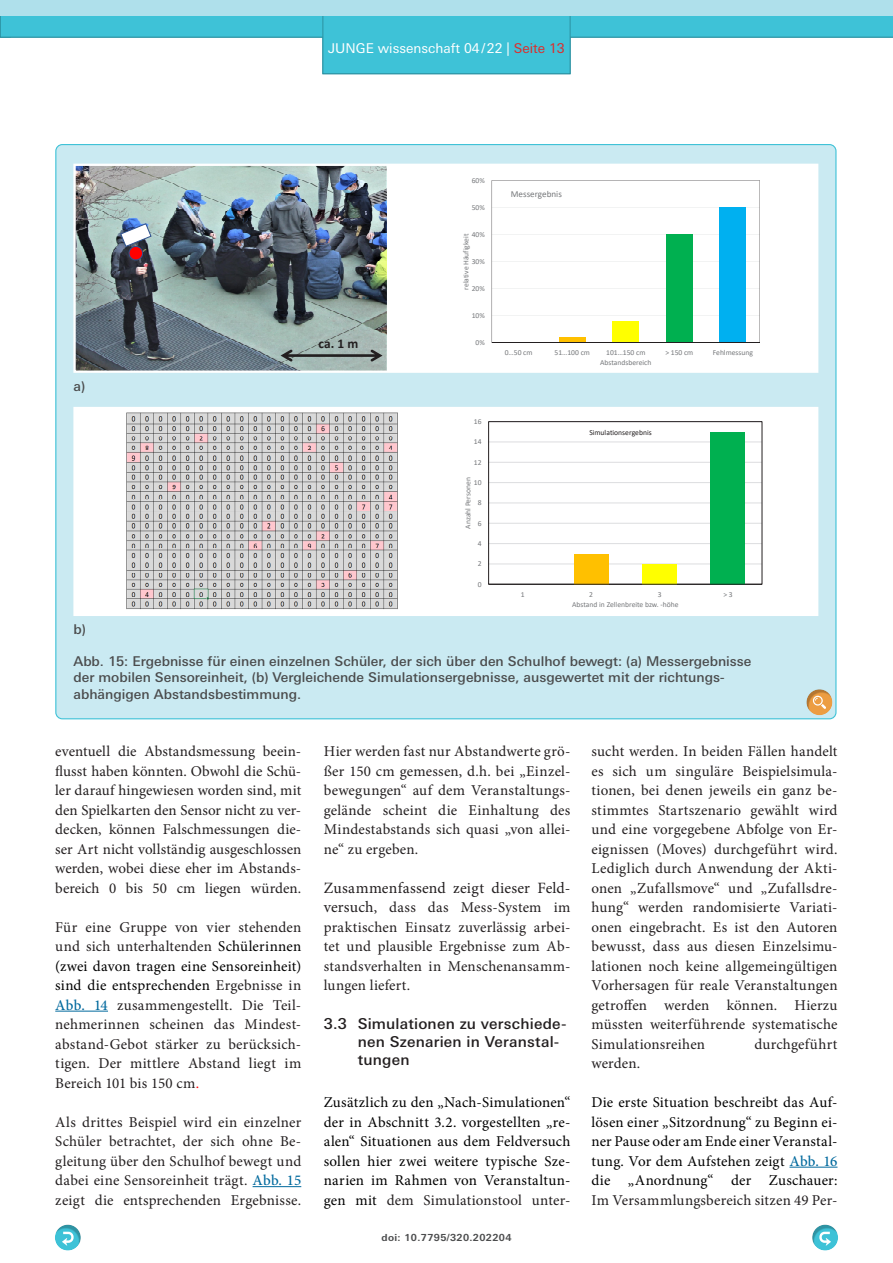
<style>
.page{position:relative;width:893px;height:1263px;background:#fff}
.page>*{position:absolute;margin:0;border:0;box-sizing:border-box;transform-origin:0 0}
.Juwi_Fließtext{font:15.75px "Minion Pro";letter-spacing:.015em;color:#231f20}
.Juwi_Fließtext-2{font:15px/19.5px "Minion Pro";letter-spacing:.01em;color:#231f20;text-align:justify}
.Juwi_Fließtext-3{font:15px/19.5px "Minion Pro";letter-spacing:.01em;color:#000;text-align:justify}
.Juwi_Zwischentitel_m{font:500 15px/18px "Univers Next W1 G";letter-spacing:.015em;color:#231f20}
.Juwi_Bildunterschrif{font:500 13.5px/16.2px "Univers Next W1 G";color:#4b4c4d}
.t1{font:13.5px "Univers Next W1 G";color:#fff}
.t2{font:700 13.35px "Calibri";color:#231f20}
.t3{font:700 9.75px "Univers Next W1 G";letter-spacing:.04em;color:#4b4c4d}
.t4{font:9.15px "Calibri";color:#76787b}
.t5{font:7.65px "Calibri";color:#76787b}
.t6{font:7.65px "Calibri";color:#231f20}
.s1{color:#df2b2a}
.s2{color:#000}
.s3{font-weight:500;color:#01699d}
.s4{color:#f00}
.s5{font-size:15.75px}
.s6{color:#231f20}
</style>
<div class="page">
<div style="left:0;top:16px;width:893px;height:21px;background:#3ec2d7"></div>
<div style="left:323px;top:13px;width:247px;height:61px;background:#3ec2d7;border:1px solid #2c92a2"></div>
<div style="left:811px;top:1222px;width:29px;height:29px;background:#231f20;opacity:.28"></div>
<svg style="left:819px;top:1232px;width:12px;height:14px"></svg>
<div style="left:53px;top:1222px;width:29px;height:29px;background:#231f20;opacity:.28"></div>
<svg style="left:62px;top:1232px;width:12px;height:14px"></svg>
<div style="left:0;top:0;width:893px;height:16px;background:#afe0eb"></div>
<hr style="left:55px;top:1011px;width:53px;height:1px;background:#01699d">
<hr style="left:253px;top:1186px;width:48px;height:1px;background:#01699d">
<hr style="left:789px;top:1167px;width:48px;height:1px;background:#01699d">
<div style="left:56px;top:145px;width:780px;height:574px;background:#caeaf2;border-radius:7px"></div>
<div style="left:75px;top:165px;width:742px;height:207px;background:#fff"></div>
<img style="left:76px;top:167px;width:311px;height:203px">
<svg style="left:281px;top:349px;width:101px;height:13px"></svg>
<svg style="left:120px;top:223px;width:32px;height:24px"></svg>
<div style="left:129px;top:246px;width:14px;height:14px;background:#f00;border-radius:50%"></div>
<div style="left:129px;top:246px;width:14px;height:14px;border:1px solid #2f528f;border-radius:50%"></div>
<svg style="left:492px;top:180px;width:268px;height:163px"></svg>
<div style="left:559px;top:337px;width:27px;height:6px;background:#ffc000"></div>
<div style="left:612px;top:321px;width:27px;height:22px;background:#ff0"></div>
<div style="left:666px;top:235px;width:27px;height:108px;background:#00b050"></div>
<div style="left:719px;top:207px;width:27px;height:136px;background:#00b0f0"></div>
<hr style="left:492px;top:343px;width:268px;height:1px;background:#231f20">
<div style="left:73px;top:164px;width:745px;height:209px;border:2px solid #fff"></div>
<div style="left:75px;top:408px;width:742px;height:207px;background:#fff"></div>
<hr style="left:489px;top:564px;width:273px;height:1px;background:#dcdddf">
<hr style="left:489px;top:543px;width:273px;height:1px;background:#dcdddf">
<hr style="left:489px;top:523px;width:273px;height:1px;background:#dcdddf">
<hr style="left:489px;top:503px;width:273px;height:1px;background:#dcdddf">
<hr style="left:489px;top:482px;width:273px;height:1px;background:#dcdddf">
<hr style="left:489px;top:462px;width:273px;height:1px;background:#dcdddf">
<hr style="left:489px;top:442px;width:273px;height:1px;background:#dcdddf">
<div style="left:488px;top:421px;width:274px;height:163px;border:1px solid #231f20"></div>
<div style="left:574px;top:554px;width:34px;height:30px;background:#ffc000"></div>
<div style="left:642px;top:564px;width:34px;height:20px;background:#ff0"></div>
<div style="left:711px;top:432px;width:34px;height:152px;background:#00b050"></div>
<hr style="left:489px;top:584px;width:273px;height:1px;background:#231f20">
<img style="left:126px;top:413px;width:271px;height:196px">
<div style="left:73px;top:407px;width:745px;height:209px;border:2px solid #fff"></div>
<div style="left:806px;top:687px;width:28px;height:28px;background:#231f20;opacity:.28"></div>
<svg style="left:813px;top:696px;width:13px;height:13px"></svg>
<p class="t1" style="left:328px;top:40px;width:238px">JUNGE wissenschaft 04/18 | <span class="s1">Seite 13</span></p>
<p class="t1" style="left:464px;top:40px;width:17px">15</p>
<p class="t1" style="left:487px;top:40px;width:17px">22</p>
<p class="Juwi_Bildunterschrif" style="left:73px;top:378px;width:13px">a)</p>
<p class="t5" style="left:472px;top:175px;width:15px">60%</p>
<p class="t5" style="left:472px;top:202px;width:15px">50%</p>
<p class="t5" style="left:472px;top:229px;width:15px">40%</p>
<p class="t5" style="left:461px;top:290px;width:57px;rotate:-90deg">relative Häufigkeit</p>
<p class="t5" style="left:472px;top:256px;width:15px">30%</p>
<p class="t5" style="left:472px;top:283px;width:15px">20%</p>
<p class="t5" style="left:472px;top:310px;width:15px">10%</p>
<p class="t2" style="left:319px;top:334px;width:41px">ca. 1 m</p>
<p class="t5" style="left:476px;top:337px;width:11px">0%</p>
<p class="t4" style="left:511px;top:188px;width:53px">Messergebnis</p>
<p class="t5" style="left:505px;top:347px;width:29px">0…50 cm</p>
<p class="t5" style="left:554px;top:347px;width:37px">51…100 cm</p>
<p class="t5" style="left:606px;top:347px;width:41px">101…150 cm</p>
<p class="t5" style="left:665px;top:347px;width:30px">˃ 150 cm</p>
<p class="t5" style="left:713px;top:347px;width:42px">Fehlmessung</p>
<p class="t5" style="left:600px;top:358px;width:53px">Abstandsbereich</p>
<p class="t5" style="left:474px;top:416px;width:9px">16</p>
<p class="t5" style="left:474px;top:436px;width:9px">14</p>
<p class="t5" style="left:474px;top:457px;width:9px">12</p>
<p class="t5" style="left:463px;top:529px;width:53px;rotate:-90deg">Anzahl Personen</p>
<p class="t5" style="left:474px;top:477px;width:9px">10</p>
<p class="t5" style="left:478px;top:497px;width:5px">8</p>
<p class="t5" style="left:478px;top:518px;width:5px">6</p>
<p class="t5" style="left:478px;top:538px;width:5px">4</p>
<p class="t5" style="left:478px;top:558px;width:5px">2</p>
<p class="t5" style="left:478px;top:579px;width:5px">0</p>
<p class="t6" style="left:589px;top:427px;width:64px">Simulationsergebnis</p>
<p class="t5" style="left:521px;top:589px;width:5px">1</p>
<p class="t5" style="left:589px;top:589px;width:5px">2</p>
<p class="t5" style="left:658px;top:589px;width:5px">3</p>
<p class="t5" style="left:723px;top:589px;width:11px">˃3</p>
<p class="t5" style="left:572px;top:599px;width:108px">Abstand in Zellenbreite bzw. -höhe</p>
<p class="Juwi_Bildunterschrif" style="left:73px;top:621px;width:14px">b)</p>
<p class="Juwi_Bildunterschrif" style="left:73px;top:653px;width:680px">Abb. 15: Ergebnisse für einen einzelnen Schüler, der sich über den Schulhof bewegt: (a) Messergebnisse der mobilen Sensoreinheit, (b) Vergleichende Simulationsergebnisse, ausgewertet mit der richtungs&shy;abhängigen Abstandsbestimmung.</p>
<p class="Juwi_Fließtext-2" style="left:55px;top:742px;width:248px">eventuell die Abstandsmessung beein&shy;flusst haben könnten. Obwohl die Schü&shy;ler darauf hingewiesen worden sind, mit den Spielkarten den Sensor nicht zu ver&shy;decken, können Falschmessungen die&shy;ser Art nicht vollständig ausgeschlossen werden, wobei diese eher im Abstands&shy;bereich 0 bis 50 cm liegen würden.</p>
<p class="Juwi_Fließtext-2" style="left:55px;top:917px;width:248px">Für eine Gruppe von vier stehenden und sich unterhaltenden <span class="s2">Schülerinnen (zwei davon tragen eine Sensoreinheit) sind die entsprechenden</span> Ergebnisse in <span class="s3">Abb. 14</span> zusammengestellt. Die Teil&shy;nehmerinnen scheinen das Mindest&shy;abstand-Gebot stärker zu berücksich&shy;tigen. Der mittlere Abstand liegt im Bereich 101 bis 150 cm<span class="s4">.</span></p>
<p class="Juwi_Fließtext-2" style="left:55px;top:1112px;width:248px">Als drittes Beispiel wird ein einzelner Schüler betrachtet, der sich ohne Be&shy;gleitung über den Schulhof bewegt und dabei eine Sensoreinheit trägt. <span class="s3">Abb. 15 </span>zeigt die entsprechenden Ergebnisse.</p>
<p class="Juwi_Fließtext-2" style="left:324px;top:742px;width:248px">Hier werden fast nur Abstandwerte grö&shy;ßer 150 cm gemessen, d.h. bei „Einzel&shy;bewegungen“ auf dem Veranstaltungs&shy;gelände scheint die Einhaltung des Mindestabstands sich quasi „von allei&shy;ne“ zu ergeben.</p>
<p class="Juwi_Fließtext" style="left:324px;top:877px;width:248px">Zusammenfassend zeigt dieser Feld-</p>
<p class="Juwi_Fließtext-2" style="left:324px;top:898px;width:248px"><span class="s5">versuch</span>, dass das Mess-System im praktischen Einsatz zuverlässig arbei&shy;tet und plausible Ergebnisse zum Ab&shy;standsverhalten in Menschenansamm&shy;lungen liefert.</p>
<h3 class="Juwi_Zwischentitel_m" style="left:358px;top:1015px;width:210px;text-indent:-34px">3.3 Simulationen zu verschiede&shy;nen Szenarien in Veranstal&shy;tungen</h3>
<p class="Juwi_Fließtext-3" style="left:324px;top:1093px;width:248px">Zusätzlich zu den „Nach-Simulationen“ der in Abschnitt 3.2. vorgestellten „re&shy;alen“ Situationen aus dem Feldversuch sollen hier zwei weitere typische Sze&shy;narien im Rahmen von Veranstaltun&shy;gen mit <span class="s6">dem Simulationstool unter-</span></p>
<p class="t3" style="left:381px;top:1232px;width:132px">doi: 10.7795/320.202204</p>
<p class="Juwi_Fließtext-2" style="left:591px;top:742px;width:248px">sucht werden. In beiden Fällen handelt es sich um singuläre Beispielsimula&shy;tionen, bei denen jeweils ein ganz be&shy;stimmtes Startszenario gewählt wird und eine vorgegebene Abfolge von Er&shy;eignissen (Moves) durchgeführt wird.<br>Lediglich durch Anwendung der Akti&shy;onen „Zufallsmove“ und „Zufallsdre&shy;hung“ werden randomisierte Variati&shy;onen eingebracht. Es ist den Autoren bewusst, dass aus diesen Einzelsimu&shy;lationen noch keine allgemeingültigen Vorhersagen für reale Veranstaltungen getroffen werden können. Hierzu müssten weiterführende systematische Simulationsreihen</p>
<p class="Juwi_Fließtext-2" style="left:754px;top:1034px;width:85px">durchgeführt</p>
<p class="Juwi_Fließtext-2" style="left:591px;top:1054px;width:50px">werden.</p>
<p class="Juwi_Fließtext-3" style="left:591px;top:1093px;width:248px">Die erste Situation beschreibt das Auf&shy;lösen einer „Sitzordnung“ zu Beginn ei&shy;ner Pause oder am Ende einer Veranstal&shy;tung. Vor dem Aufstehen zeigt <span class="s3">Abb. 16 </span>die „Anordnung“ der Zuschauer:<br><span class="s6">Im Versammlungsbereich sitzen 49 Per-</span></p>
</div>
